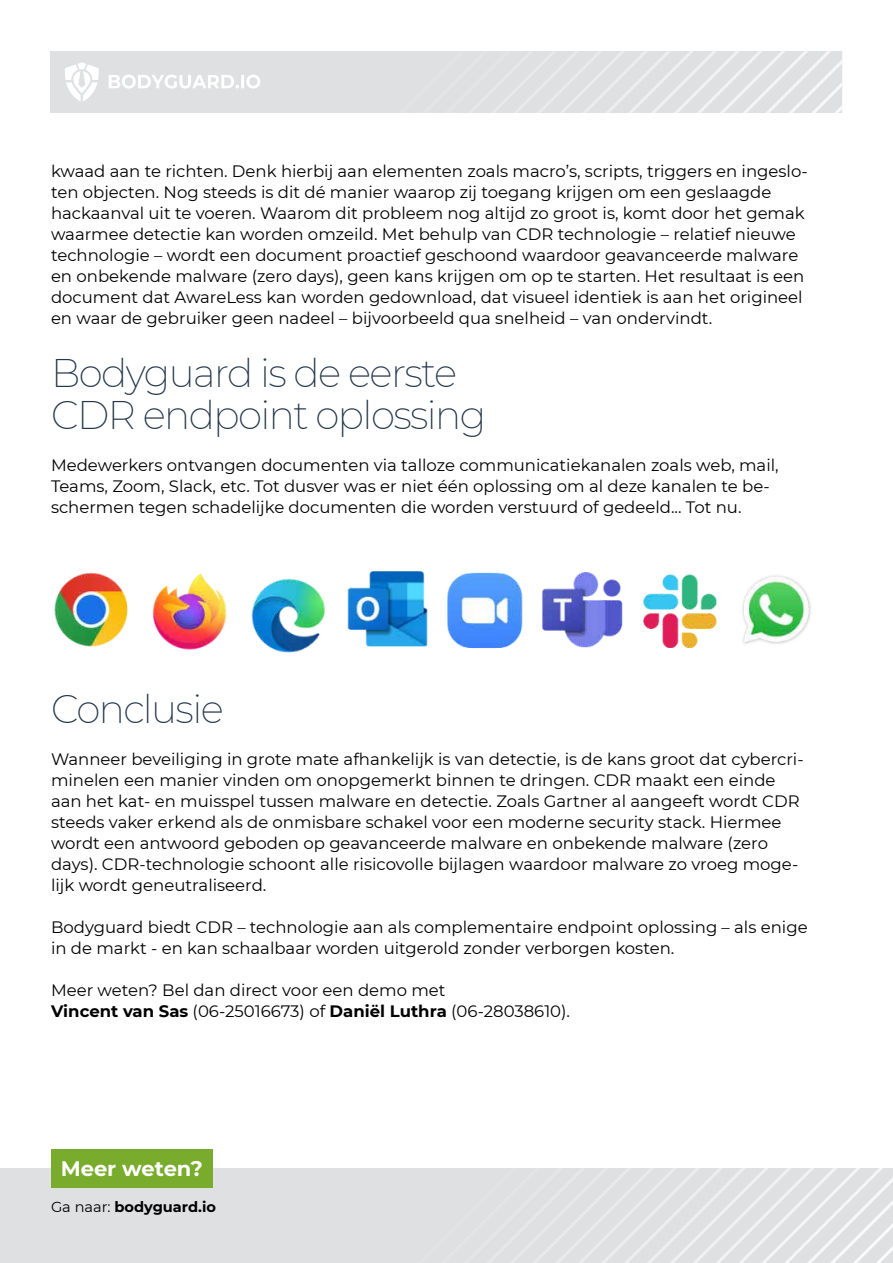
<style>
.page{position:relative;width:893px;height:1263px;background:#fff}
.page>*{position:absolute;margin:0;border:0;box-sizing:border-box;transform-origin:0 0}
.t1{font:200 39px/42px "Montserrat";letter-spacing:-.04em;color:#24374b}
.t2{font:700 21px "Montserrat";color:#fff}
.t3{font:16.5px/21px "Montserrat";color:#000}
.t4{font:700 14.55px "Montserrat";color:#000}
.s1{font-weight:700}
.s2{font-weight:400}
</style>
<div class="page">
<img style="left:54px;top:571px;width:757px;height:82px">
<div style="left:0;top:1169px;width:893px;height:94px;background:#dfe0e2"></div>
<svg style="left:579px;top:1169px;width:314px;height:94px"></svg>
<div style="left:51px;top:1150px;width:162px;height:38px;background:#79ac2c"></div>
<div style="left:51px;top:51px;width:791px;height:62px;background:#dfe0e2"></div>
<svg style="left:560px;top:51px;width:282px;height:62px"></svg>
<svg style="left:65px;top:62px;width:34px;height:40px"></svg>
<svg style="left:109px;top:75px;width:151px;height:14px"></svg>
<p class="t3" style="left:51px;top:160px;width:758px">kwaad aan te richten. Denk hierbij aan elementen zoals macro’s, scripts, triggers en ingeslo&shy;ten objecten. Nog steeds is dit dé manier waarop zij toegang krijgen om een geslaagde hackaanval uit te voeren. Waarom dit probleem nog altijd zo groot is, komt door het gemak waarmee detectie kan worden omzeild. Met behulp van CDR technologie – relatief nieuwe technologie – wordt een document proactief geschoond waardoor geavanceerde malware en onbekende malware (zero days), geen kans krijgen om op te starten. Het resultaat is een document dat AwareLess kan worden gedownload, dat visueel identiek is aan het origineel en waar de gebruiker geen nadeel – bijvoorbeeld qua snelheid – van ondervindt.</p>
<h1 class="t1" style="left:51px;top:351px;width:437px">Bodyguard is de eerste<br>CDR endpoint oplossing</h1>
<p class="t3" style="left:51px;top:454px;width:729px">Medewerkers ontvangen documenten via talloze communicatiekanalen zoals web, mail,<br>Teams, Zoom, Slack, etc. Tot dusver was er niet één oplossing om al deze kanalen te be&shy;schermen tegen schadelijke documenten die worden verstuurd of gedeeld... Tot nu.</p>
<h1 class="t1" style="left:51px;top:687px;width:174px">Conclusie</h1>
<p class="t3" style="left:51px;top:748px;width:754px">Wanneer beveiliging in grote mate afhankelijk is van detectie, is de kans groot dat cybercri&shy;minelen een manier vinden om onopgemerkt binnen te dringen. CDR maakt een einde aan het kat- en muisspel tussen malware en detectie. Zoals Gartner al aangeeft wordt CDR steeds vaker erkend als de onmisbare schakel voor een moderne security stack. Hiermee wordt een antwoord geboden op geavanceerde malware en onbekende malware (zero days). CDR-technologie schoont alle risicovolle bijlagen waardoor malware zo vroeg moge&shy;lijk wordt geneutraliseerd.</p>
<p class="t3" style="left:51px;top:916px;width:758px">Bodyguard biedt CDR – technologie aan als complementaire endpoint oplossing – als enige in de markt - en kan schaalbaar worden uitgerold zonder verborgen kosten.</p>
<p class="t3" style="left:51px;top:979px;width:521px">Meer weten? Bel dan direct voor een demo met<br><span class="s1">Vincent van Sas</span> (06-25016673) of <span class="s1">Daniël Luthra</span> (06-28038610).</p>
<p class="t2" style="left:61px;top:1154px;width:144px">Meer weten?</p>
<p class="t4" style="left:51px;top:1197px;width:166px"><span class="s2">Ga naar:</span> bodyguard.io</p>
</div>
